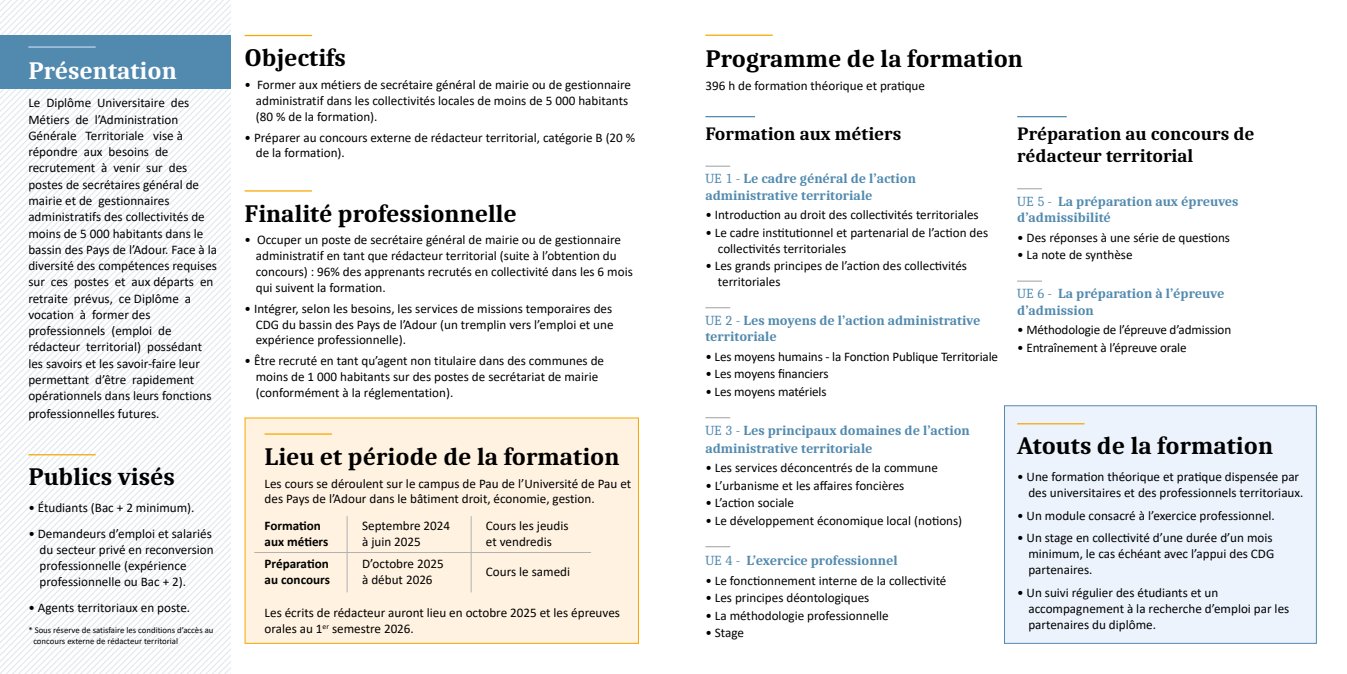
<style>
.page{position:relative;width:1347px;height:674px;background:#fff}
.page>*{position:absolute;margin:0;border:0;box-sizing:border-box;transform-origin:0 0}
.t1{font:700 25px "Caladea";color:#000}
.t2{font:700 25px "Caladea";color:#fff}
.t3{font:700 18.75px/22.5px "Caladea";color:#000}
.t4{font:700 13.75px/16.5px "Caladea";color:#528aaf}
.t5{font:13.12px/15.8px "Calibri";color:#000}
.t6{font:700 13.12px "Calibri";color:#000}
.t7{font:8.75px/10.5px "Calibri";color:#000}
.s1{font-weight:400}
</style>
<div class="page">
<div style="left:1004px;top:405px;width:312px;height:238px;background:#ecf3fc;border:1px solid #528aaf"></div>
<div style="left:244px;top:417px;width:395px;height:226px;background:#fff2e0"></div>
<svg style="left:0;top:0;width:230px;height:165px"></svg>
<svg style="left:0;top:165px;width:230px;height:12px"></svg>
<svg style="left:0;top:177px;width:230px;height:13px"></svg>
<svg style="left:0;top:190px;width:230px;height:12px"></svg>
<svg style="left:0;top:202px;width:230px;height:12px"></svg>
<svg style="left:0;top:214px;width:230px;height:13px"></svg>
<svg style="left:0;top:227px;width:230px;height:446px"></svg>
<svg style="left:7px;top:240px;width:223px;height:433px"></svg>
<svg style="left:20px;top:252px;width:210px;height:421px"></svg>
<svg style="left:33px;top:265px;width:197px;height:408px"></svg>
<svg style="left:45px;top:277px;width:185px;height:396px"></svg>
<svg style="left:58px;top:290px;width:172px;height:383px"></svg>
<div style="left:0;top:35px;width:230px;height:53px;background:#528aaf"></div>
<hr style="left:244px;top:35px;width:68px;height:1px;background:#f7a600">
<hr style="left:244px;top:190px;width:68px;height:1px;background:#f7a600">
<hr style="left:264px;top:433px;width:68px;height:1px;background:#f7a600">
<hr style="left:705px;top:35px;width:67px;height:1px;background:#f7a600">
<hr style="left:705px;top:116px;width:50px;height:1px;background:#528aaf">
<hr style="left:705px;top:165px;width:25px;height:2px;background:#b2b2b2">
<svg style="left:705px;top:307px;width:25px;height:1px"></svg>
<svg style="left:705px;top:417px;width:25px;height:1px"></svg>
<hr style="left:705px;top:545px;width:25px;height:2px;background:#b2b2b2">
<hr style="left:1017px;top:116px;width:49px;height:1px;background:#528aaf">
<svg style="left:1017px;top:188px;width:25px;height:1px"></svg>
<svg style="left:1017px;top:280px;width:25px;height:1px"></svg>
<hr style="left:1017px;top:423px;width:67px;height:1px;background:#f7a600">
<hr style="left:28px;top:46px;width:68px;height:2px;background:#bcd6f1">
<hr style="left:28px;top:454px;width:68px;height:1px;background:#f7a600">
<hr style="left:347px;top:516px;width:1px;height:76px;background:#b2b2b2">
<hr style="left:471px;top:516px;width:1px;height:76px;background:#b2b2b2">
<hr style="left:254px;top:551px;width:337px;height:1px;background:#b2b2b2">
<h1 class="t2" style="left:28px;top:61px;width:150px">Présentation</h1>
<p class="t5" style="left:28px;top:94px;width:190px;line-height:16.2px">Le Diplôme Universitaire des<br>Métiers de l’Administration<br>Générale Territoriale vise à répondre aux besoins de recrutement à venir sur des postes de secrétaires général de mairie et de gestionnaires administratifs des collectivités de moins de 5 000 habitants dans le bassin des Pays de l’Adour. Face à la diversité des compétences requises sur ces postes et aux départs en retraite prévus, ce Diplôme a vocation à former des professionnels (emploi de rédacteur territorial) possédant les savoirs et les savoir-faire leur permettant d’être rapidement opérationnels dans leurs fonctions</p>
<p class="t5" style="left:28px;top:405px;width:133px">professionnelles futures.</p>
<h1 class="t1" style="left:28px;top:467px;width:148px">Publics visés</h1>
<p class="t5" style="left:28px;top:499px;width:168px">• Étudiants (Bac + 2 minimum).</p>
<p class="t5" style="left:40px;top:525px;width:175px;text-indent:-11px">• Demandeurs d’emploi et salariés du secteur privé en reconversion professionnelle (expérience professionnelle ou Bac + 2).</p>
<p class="t5" style="left:28px;top:599px;width:163px">• Agents territoriaux en poste.</p>
<p class="t7" style="left:33px;top:624px;width:182px;text-indent:-5px">* Sous réserve de satisfaire les conditions d’accès au concours externe de rédacteur territorial</p>
<h1 class="t1" style="left:244px;top:48px;width:103px">Objectifs</h1>
<p class="t5" style="left:256px;top:76px;width:377px;text-indent:-11px">• Former aux métiers de secrétaire général de mairie ou de gestionnaire administratif dans les collectivités locales de moins de 5 000 habitants (80 % de la formation).</p>
<p class="t5" style="left:256px;top:129px;width:381px;text-indent:-11px">• Préparer au concours externe de rédacteur territorial, catégorie B (20 % de la formation).</p>
<h1 class="t1" style="left:244px;top:204px;width:274px">Finalité professionnelle</h1>
<p class="t5" style="left:256px;top:232px;width:378px;text-indent:-11px">• Occuper un poste de secrétaire général de mairie ou de gestionnaire administratif en tant que rédacteur territorial (suite à l’obtention du concours) : 96% des apprenants recrutés en collectivité dans les 6 mois qui suivent la formation.</p>
<p class="t5" style="left:256px;top:300px;width:359px;text-align:justify;text-indent:-11px">• Intégrer, selon les besoins, les services de missions temporaires des CDG du bassin des Pays de l’Adour (un tremplin vers l’emploi et une expérience professionnelle).</p>
<p class="t5" style="left:256px;top:352px;width:350px;text-indent:-11px">• Être recruté en tant qu’agent non titulaire dans des communes de moins de 1 000 habitants sur des postes de secrétariat de mairie (conformément à la réglementation).</p>
<h1 class="t1" style="left:264px;top:446px;width:356px">Lieu et période de la formation</h1>
<p class="t5" style="left:264px;top:474px;width:368px">Les cours se déroulent sur le campus de Pau de l’Université de Pau et des Pays de l’Adour dans le bâtiment droit, économie, gestion.</p>
<p class="t6" style="left:264px;top:516px;width:58px">Formation</p>
<p class="t5" style="left:362px;top:517px;width:90px">Septembre 2024</p>
<p class="t5" style="left:486px;top:517px;width:84px">Cours les jeudis</p>
<p class="t6" style="left:265px;top:531px;width:65px">aux métiers</p>
<p class="t5" style="left:362px;top:532px;width:60px">à juin 2025</p>
<p class="t5" style="left:486px;top:532px;width:67px">et vendredis</p>
<p class="t6" style="left:265px;top:554px;width:66px">Préparation</p>
<p class="t5" style="left:362px;top:555px;width:83px">D’octobre 2025</p>
<p class="t5" style="left:486px;top:563px;width:86px">Cours le samedi</p>
<p class="t6" style="left:265px;top:570px;width:67px">au concours</p>
<p class="t5" style="left:362px;top:571px;width:72px">à début 2026</p>
<p class="t5" style="left:265px;top:604px;width:357px">Les écrits de rédacteur auront lieu en octobre 2025 et les épreuves orales au 1<sup>er</sup> semestre 2026.</p>
<h1 class="t1" style="left:705px;top:50px;width:319px">Programme de la formation</h1>
<p class="t5" style="left:705px;top:78px;width:221px">396 h de formation théorique et pratique</p>
<h2 class="t3" style="left:705px;top:124px;width:198px">Formation aux métiers</h2>
<p class="t4" style="left:705px;top:172px;width:212px"><span class="s1">UE 1 -</span> Le cadre général de l’action administrative territoriale</p>
<p class="t5" style="left:705px;top:206px;width:275px">• Introduction au droit des collectivités territoriales</p>
<p class="t5" style="left:718px;top:224px;width:272px;text-indent:-12px">• Le cadre institutionnel et partenarial de l’action des collectivités territoriales</p>
<p class="t5" style="left:718px;top:257px;width:251px;text-indent:-12px">• Les grands principes de l’action des collectivités territoriales</p>
<p class="t4" style="left:705px;top:313px;width:276px"><span class="s1">UE 2 -</span> Les moyens de l’action administrative territoriale</p>
<p class="t5" style="left:705px;top:348px;width:294px">• Les moyens humains - la Fonction Publique Territoriale</p>
<p class="t5" style="left:705px;top:365px;width:125px">• Les moyens financiers</p>
<p class="t5" style="left:705px;top:383px;width:123px">• Les moyens matériels</p>
<p class="t4" style="left:705px;top:422px;width:266px;line-height:18px"><span class="s1">UE 3 -</span> Les principaux domaines de l’action administrative territoriale</p>
<p class="t5" style="left:705px;top:459px;width:234px">• Les services déconcentrés de la commune</p>
<p class="t5" style="left:705px;top:477px;width:200px">• L’urbanisme et les affaires foncières</p>
<p class="t5" style="left:705px;top:494px;width:90px">• L’action sociale</p>
<p class="t5" style="left:705px;top:512px;width:258px">• Le développement économique local (notions)</p>
<p class="t4" style="left:705px;top:553px;width:194px"><span class="s1">UE 4 -</span> L’exercice professionnel</p>
<p class="t5" style="left:705px;top:571px;width:243px">• Le fonctionnement interne de la collectivité</p>
<p class="t5" style="left:705px;top:589px;width:165px">• Les principes déontologiques</p>
<p class="t5" style="left:705px;top:606px;width:185px">• La méthodologie professionnelle</p>
<p class="t5" style="left:705px;top:624px;width:40px">• Stage</p>
<h2 class="t3" style="left:1017px;top:124px;width:239px">Préparation au concours de rédacteur territorial</h2>
<p class="t4" style="left:1017px;top:194px;width:223px"><span class="s1">UE 5 -</span> La préparation aux épreuves d’admissibilité</p>
<p class="t5" style="left:1017px;top:229px;width:214px">• Des réponses à une série de questions</p>
<p class="t5" style="left:1017px;top:246px;width:117px">• La note de synthèse</p>
<p class="t4" style="left:1017px;top:286px;width:209px"><span class="s1">UE 6 -</span> La préparation à l’épreuve d’admission</p>
<p class="t5" style="left:1017px;top:321px;width:216px">• Méthodologie de l’épreuve d’admission</p>
<p class="t5" style="left:1017px;top:339px;width:171px">• Entraînement à l’épreuve orale</p>
<h1 class="t1" style="left:1017px;top:436px;width:257px">Atouts de la formation</h1>
<p class="t5" style="left:1028px;top:468px;width:276px;text-indent:-11px">• Une formation théorique et pratique dispensée par des universitaires et des professionnels territoriaux.</p>
<p class="t5" style="left:1017px;top:506px;width:259px">• Un module consacré à l’exercice professionnel.</p>
<p class="t5" style="left:1028px;top:529px;width:247px;text-indent:-11px">• Un stage en collectivité d’une durée d’un mois minimum, le cas échéant avec l’appui des CDG partenaires.</p>
<p class="t5" style="left:1028px;top:583px;width:262px;line-height:16.1px;text-indent:-11px">• Un suivi régulier des étudiants et un accompagnement à la recherche d’emploi par les partenaires du diplôme.</p>
</div>
